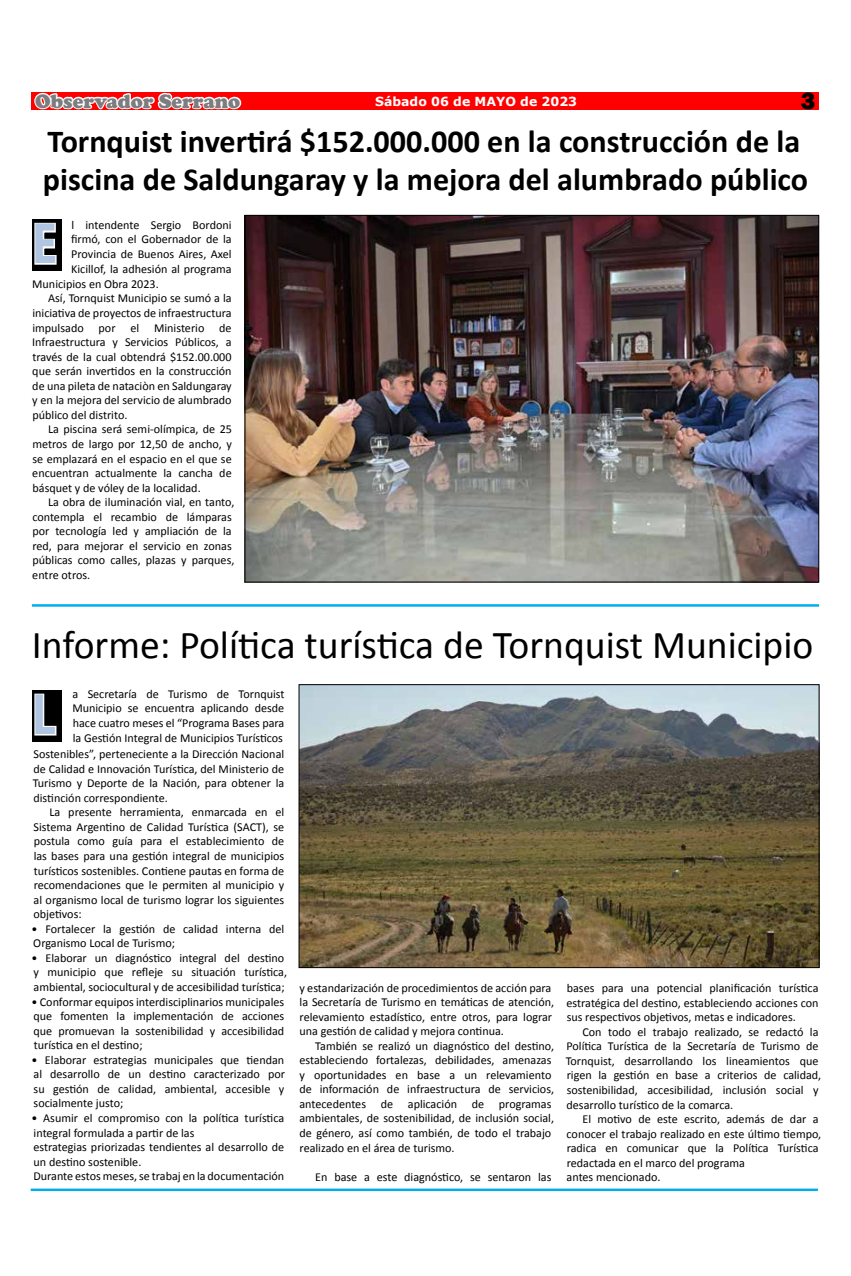
<style>
.page{position:relative;width:851px;height:1276px;background:#fff}
.page>*{position:absolute;margin:0;border:0;box-sizing:border-box;transform-origin:0 0}
.t1{font:700 56.25px "Ebrima";color:#afc5e1;scale:.83 1}
.t2{font:39.62px "Calibri";color:#000}
.t3{font:700 32.12px/38.5px "Calibri";color:#000}
.t4{font:800 24.62px "Franklin Gothic";color:#000}
.t5{font:900 20px "Cooper";color:#7c7d80}
.t6{font:700 12.5px "Verdana";color:#fff}
.t7{font:12.12px/14.5px "Calibri";color:#000;text-align:justify}
</style>
<div class="page">
<div style="left:32px;top:92px;width:787px;height:18px;background:#f00"></div>
<hr style="left:32px;top:604px;width:787px;height:2px;background:#00aeef">
<div style="left:32px;top:219px;width:29px;height:52px;background:#000"></div>
<svg style="left:34px;top:92px;width:208px;height:174px"></svg>
<img style="left:247px;top:217px;width:570px;height:363px">
<div style="left:32px;top:690px;width:29px;height:51px;background:#000"></div>
<svg style="left:34px;top:693px;width:23px;height:43px"></svg>
<img style="left:301px;top:686px;width:516px;height:280px">
<div style="left:299px;top:684px;width:520px;height:284px;border:1px solid #000"></div>
<hr style="left:31px;top:1188px;width:786px;height:3px;background:#00aeef">
<h3 class="t5" style="left:35px;top:89px;width:207px">Observador Serrano</h3>
<p class="t6" style="left:375px;top:92px;width:203px">Sábado 06 de MAYO de 2023</p>
<h3 class="t4" style="left:800px;top:85px;width:16px">3</h3>
<h3 class="t3" style="left:43px;top:122px;width:766px">Tornquist invertirá $152.000.000 en la construcción de la piscina de Saldungaray y la mejora del alumbrado público</h3>
<h1 class="t1" style="left:32px;top:202px;width:32px">E</h1>
<p class="t7" style="left:71px;top:218px;width:162px">l intendente Sergio Bordoni firmó, con el Gobernador de la Provincia de Buenos Aires, Axel Kicillof, la adhesión al programa</p>
<p class="t7" style="left:32px;top:277px;width:128px">Municipios en Obra 2023.</p>
<p class="t7" style="left:48px;top:291px;width:185px">Así, Tornquist Municipio se sumó a la</p>
<p class="t7" style="left:32px;top:306px;width:201px">iniciativa de proyectos de infraestructura</p>
<p class="t7" style="left:32px;top:320px;width:201px">impulsado por el Ministerio de</p>
<p class="t7" style="left:32px;top:335px;width:201px">Infraestructura y Servicios Públicos, a</p>
<p class="t7" style="left:32px;top:349px;width:200px">través de la cual obtendrá $152.00.000</p>
<p class="t7" style="left:32px;top:364px;width:201px">que serán invertidos en la construcción</p>
<p class="t7" style="left:32px;top:378px;width:201px">de una pileta de nataciòn en Saldungaray</p>
<p class="t7" style="left:32px;top:393px;width:201px">y en la mejora del servicio de alumbrado</p>
<p class="t7" style="left:32px;top:408px;width:96px">público del distrito.</p>
<p class="t7" style="left:48px;top:422px;width:185px">La piscina será semi-olímpica, de 25</p>
<p class="t7" style="left:32px;top:437px;width:201px">metros de largo por 12,50 de ancho, y</p>
<p class="t7" style="left:32px;top:451px;width:201px">se emplazará en el espacio en el que se</p>
<p class="t7" style="left:32px;top:466px;width:201px">encuentran actualmente la cancha de</p>
<p class="t7" style="left:32px;top:480px;width:170px">básquet y de vóley de la localidad.</p>
<p class="t7" style="left:48px;top:495px;width:188px">La obra de iluminación vial, en tanto,</p>
<p class="t7" style="left:32px;top:509px;width:201px">contempla el recambio de lámparas</p>
<p class="t7" style="left:32px;top:524px;width:201px">por tecnología led y ampliación de la</p>
<p class="t7" style="left:32px;top:538px;width:201px">red, para mejorar el servicio en zonas</p>
<p class="t7" style="left:32px;top:553px;width:203px">públicas como calles, plazas y parques,</p>
<p class="t7" style="left:32px;top:568px;width:59px">entre otros.</p>
<h2 class="t2" style="left:32px;top:619px;width:783px">Informe: Política turística de Tornquist Municipio</h2>
<h1 class="t1" style="left:32px;top:672px;width:30px">L</h1>
<p class="t7" style="left:33px;top:747px;width:253px">Sostenibles”, perteneciente a la Dirección Nacional de Calidad e Innovación Turística, del Ministerio de Turismo y Deporte de la Nación, para obtener la distinción correspondiente.</p>
<p class="t7" style="left:33px;top:805px;width:252px;text-indent:16px">La presente herramienta, enmarcada en el Sistema Argentino de Calidad Turística (SACT), se postula como guía para el establecimiento de las bases para una gestión integral de municipios turísticos sostenibles. Contiene pautas en forma de recomendaciones que le permiten al municipio y al organismo local de turismo lograr los siguientes objetivos:</p>
<p class="t7" style="left:32px;top:921px;width:254px">• Fortalecer la gestión de calidad interna del<br>Organismo Local de Turismo;</p>
<p class="t7" style="left:32px;top:950px;width:257px;text-align:left">• Elaborar un diagnóstico integral del destino y municipio que refleje su situación turística, ambiental, sociocultural y de accesibilidad turística;</p>
<p class="t7" style="left:32px;top:994px;width:254px">• Conformar equipos interdisciplinarios municipales que fomenten la implementación de acciones que promuevan la sostenibilidad y accesibilidad turística en el destino;</p>
<p class="t7" style="left:32px;top:1052px;width:255px">• Elaborar estrategias municipales que tiendan al desarrollo de un destino caracterizado por su gestión de calidad, ambiental, accesible y socialmente justo;</p>
<p class="t7" style="left:32px;top:1110px;width:254px;text-align:left">• Asumir el compromiso con la política turística integral formulada a partir de las<br>estrategias priorizadas tendientes al desarrollo de un destino sostenible.<br>Durante estos meses, se trabaj en la documentación</p>
<p class="t7" style="left:72px;top:686px;width:214px">a Secretaría de Turismo de Tornquist Municipio se encuentra aplicando desde hace cuatro meses el “Programa Bases para la Gestión Integral de Municipios Turísticos</p>
<p class="t7" style="left:299px;top:980px;width:256px;text-align:left">y estandarización de procedimientos de acción para la Secretaría de Turismo en temáticas de atención, relevamiento estadístico, entre otros, para lograr una gestión de calidad y mejora continua.</p>
<p class="t7" style="left:299px;top:1038px;width:256px;text-align:left;text-indent:16px">También se realizó un diagnóstico del destino, estableciendo fortalezas, debilidades, amenazas y oportunidades en base a un relevamiento de información de infraestructura de servicios, antecedentes de aplicación de programas ambientales, de sostenibilidad, de inclusión social, de género, así como también, de todo el trabajo realizado en el área de turismo.</p>
<p class="t7" style="left:315px;top:1169px;width:238px">En base a este diagnóstico, se sentaron las</p>
<p class="t7" style="left:566px;top:981px;width:253px">bases para una potencial planificación turística estratégica del destino, estableciendo acciones con sus respectivos objetivos, metas e indicadores.</p>
<p class="t7" style="left:565px;top:1024px;width:257px;text-align:left;text-indent:17px">Con todo el trabajo realizado, se redactó la Política Turística de la Secretaría de Turismo de Tornquist, desarrollando los lineamientos que rigen la gestión en base a criterios de calidad, sostenibilidad, accesibilidad, inclusión social y desarrollo turístico de la comarca.</p>
<p class="t7" style="left:566px;top:1111px;width:256px;text-align:left;text-indent:16px">El motivo de este escrito, además de dar a conocer el trabajo realizado en este último tiempo, radica en comunicar que la Política Turística redactada en el marco del programa<br>antes mencionado.</p>
</div>
